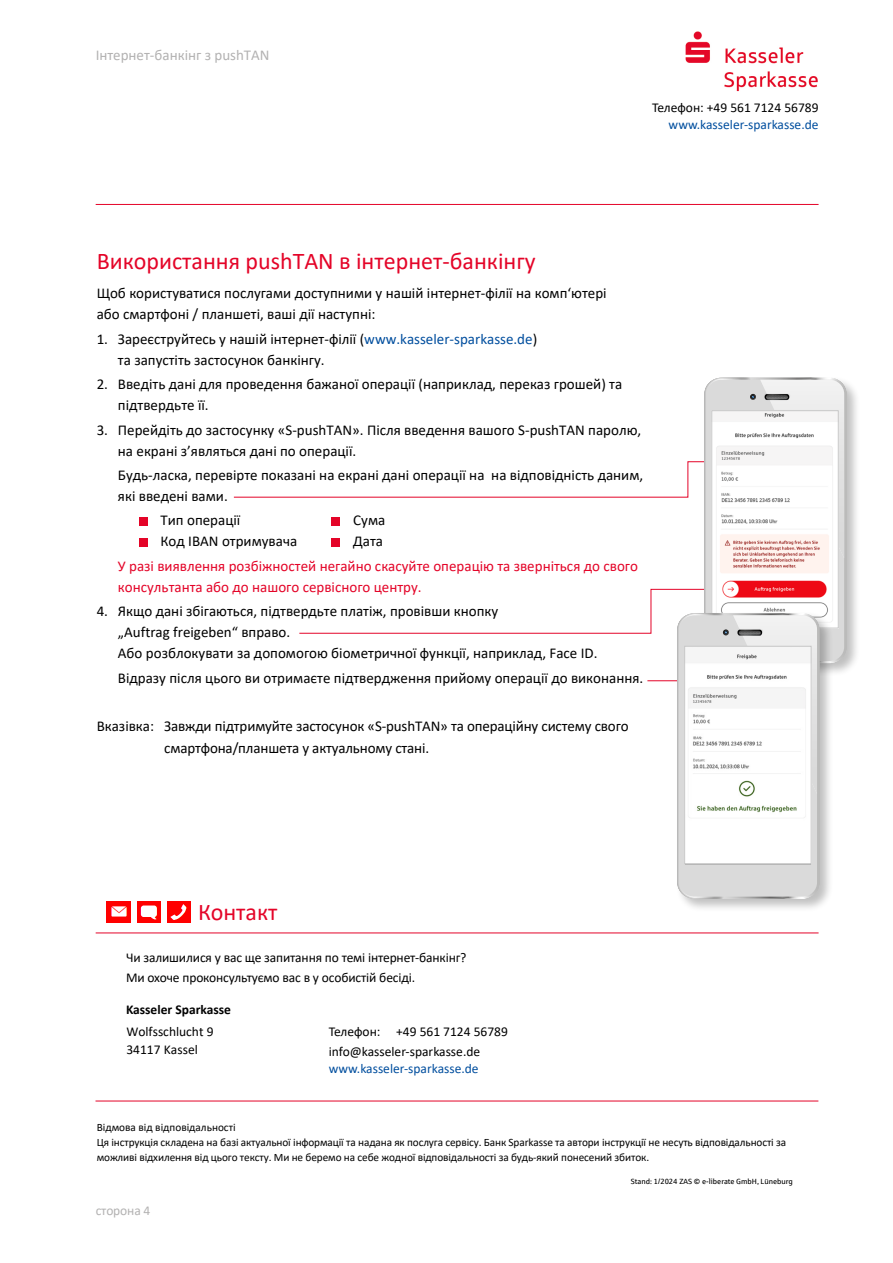
<style>
.page{position:relative;width:893px;height:1263px;background:#fff}
.page>*{position:absolute;margin:0;border:0;box-sizing:border-box;transform-origin:0 0}
.t1{font:24px "Calibri";color:#e40428}
.t2{font:15px/21px "Calibri";color:#000}
.t3{font:15px/21px "Calibri";color:#e40428}
.t4{font:15px "Calibri";color:#b3b2b2}
.t5{font:13.5px/20px "Calibri";letter-spacing:-.01em;color:#000}
.t6{font:13.5px "Calibri";color:#004e9e}
.t7{font:700 13.5px "Calibri";color:#000}
.t8{font:13.5px "Calibri";letter-spacing:-.01em;color:#b3b2b2}
.t9{font:11.25px/15px "Calibri";letter-spacing:-.01em;color:#000}
.t10{font:7.5px "Sparkasse Rg";color:#000}
.s1{color:#004e9e}
</style>
<div class="page">
<hr style="left:96px;top:1101px;width:722px;height:1px;background:#e40428">
<hr style="left:96px;top:932px;width:723px;height:1px;background:#e40428">
<hr style="left:96px;top:204px;width:723px;height:1px;background:#e40428">
<img style="left:107px;top:901px;width:23px;height:21px">
<img style="left:137px;top:901px;width:24px;height:21px">
<img style="left:167px;top:901px;width:23px;height:21px">
<img style="left:685px;top:31px;width:133px;height:61px">
<div style="left:139px;top:517px;width:9px;height:8px;background:#e40428"></div>
<div style="left:139px;top:538px;width:9px;height:8px;background:#e40428"></div>
<div style="left:703px;top:376px;width:158px;height:301px;background:#000;opacity:.25"></div>
<div style="left:675px;top:611px;width:159px;height:301px;background:#000;opacity:.25"></div>
<svg style="left:233px;top:378px;width:614px;height:521px"></svg>
<img style="left:686px;top:648px;width:123px;height:214px">
<div style="left:684px;top:646px;width:127px;height:218px;border:1px solid #c6c6c6"></div>
<p class="t4" style="left:96px;top:45px;width:175px">Інтернет-банкінг з pushTAN</p>
<p class="t5" style="left:652px;top:97px;width:168px">Телефон: +49 561 7124 56789</p>
<p class="t6" style="left:669px;top:115px;width:151px">www.kasseler-sparkasse.de</p>
<h1 class="t1" style="left:97px;top:244px;width:440px">Використання pushTAN в інтернет-банкінгу</h1>
<p class="t2" style="left:97px;top:283px;width:511px">Щоб користуватися послугами доступними у нашій інтернет-філії на комп‘ютері або смартфоні / планшеті, ваші дії наступні:</p>
<p class="t2" style="left:118px;top:328px;width:421px;text-indent:-21px">1. Зареєструйтесь у нашій інтернет-філії (<span class="s1">www.kasseler-sparkasse.de</span>) та запустіть застосунок банкінгу.</p>
<p class="t2" style="left:118px;top:373px;width:506px;text-indent:-21px">2. Введіть дані для проведення бажаної операції (наприклад, переказ грошей) та підтвердьте її.</p>
<p class="t2" style="left:118px;top:419px;width:525px;text-indent:-21px">3. Перейдіть до застосунку «S-pushTAN». Після введення вашого S-pushTAN паролю, на екрані з’являться дані по операції.</p>
<p class="t2" style="left:118px;top:464px;width:527px">Будь-ласка, перевірте показані на екрані дані операції на на відповідність даним, які введені вами.</p>
<p class="t2" style="left:160px;top:510px;width:81px">Тип операції</p>
<p class="t2" style="left:353px;top:510px;width:34px">Сума</p>
<p class="t2" style="left:160px;top:531px;width:138px">Код IBAN отримувача</p>
<p class="t2" style="left:353px;top:531px;width:31px">Дата</p>
<p class="t3" style="left:118px;top:555px;width:522px">У разі виявлення розбіжностей негайно скасуйте операцію та зверніться до свого консультанта або до нашого сервісного центру.</p>
<p class="t2" style="left:118px;top:600px;width:481px;text-indent:-21px">4. Якщо дані збігаються, підтвердьте платіж, провівши кнопку<br>„Auftrag freigeben“ вправо.<br>Або розблокувати за допомогою біометричної функції, наприклад, Face ID.</p>
<p class="t2" style="left:118px;top:667px;width:527px">Відразу після цього ви отримаєте підтвердження прийому операції до виконання.</p>
<p class="t2" style="left:164px;top:716px;width:466px;text-indent:-67px">Вказівка: Завжди підтримуйте застосунок «S-pushTAN» та операційну систему свого смартфона/планшета у актуальному стані.</p>
<h1 class="t1" style="left:198px;top:895px;width:81px">Контакт</h1>
<p class="t5" style="left:126px;top:947px;width:342px">Чи залишилися у вас ще запитання по темі інтернет-банкінг?<br>Ми охоче проконсультуємо вас в у особистій бесіді.</p>
<p class="t7" style="left:126px;top:1000px;width:107px">Kasseler Sparkasse</p>
<p class="t5" style="left:126px;top:1022px;width:89px;line-height:18px">Wolfsschlucht 9<br>34117 Kassel</p>
<p class="t5" style="left:329px;top:1021px;width:181px">Телефон: +49 561 7124 56789 info@kasseler-sparkasse.de</p>
<p class="t6" style="left:329px;top:1059px;width:151px">www.kasseler-sparkasse.de</p>
<p class="t9" style="left:97px;top:1119px;width:691px">Відмова від відповідальності<br>Ця інструкція складена на базі актуальної інформації та надана як послуга сервісу. Банк Sparkasse та автори інструкції не несуть відповідальності за можливі відхилення від цього тексту. Ми не беремо на себе жодної відповідальності за будь-який понесений збиток.</p>
<p class="t8" style="left:96px;top:1201px;width:56px">сторона 4</p>
<p class="t10" style="left:631px;top:1177px;width:164px">Stand: 1/2024 ZAS © e-liberate GmbH, Lüneburg</p>
</div>
